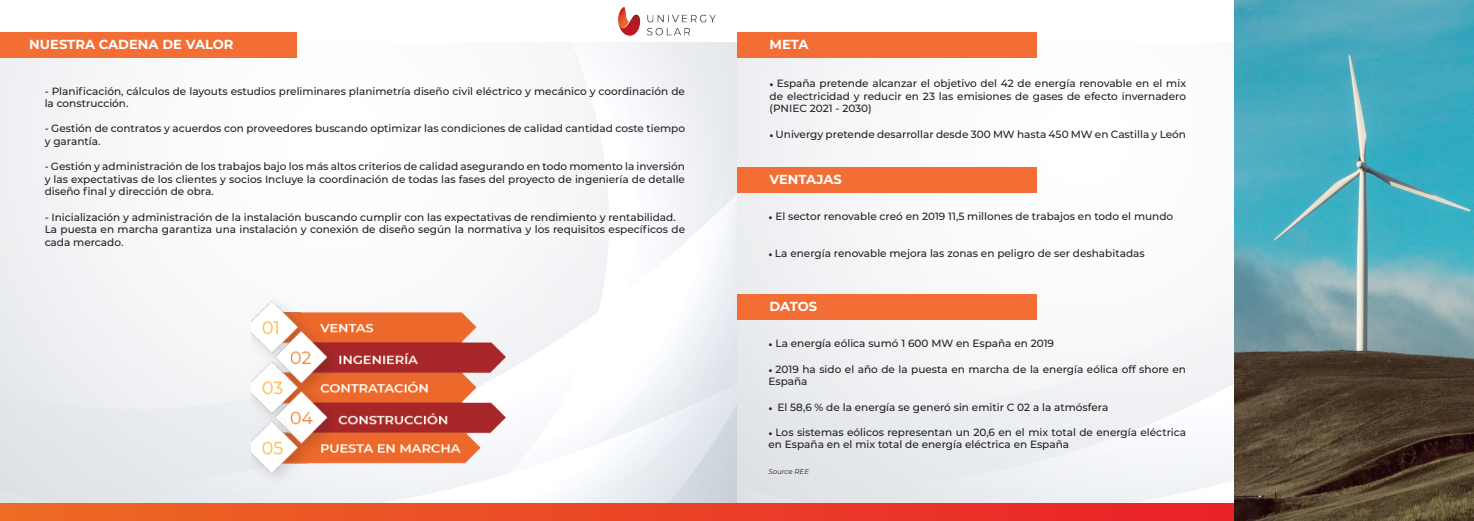
<style>
.page{position:relative;width:1474px;height:521px;background:#fff}
.page>*{position:absolute;margin:0;border:0;box-sizing:border-box;transform-origin:0 0}
.t1{font:700 13.12px "Montserrat";color:#fff}
.t2{font:500 10.5px/12.6px "Montserrat";color:#231f20}
.t3{font:italic 7px "Montserrat";color:#231f20}
.s1{font-family:"Minion Pro";font-weight:400}
</style>
<div class="page">
<img style="left:0;top:42px;width:1234px;height:462px">
<svg style="left:0;top:504px;width:1234px;height:17px;background:#ea4526"></svg>
<img style="left:618px;top:8px;width:97px;height:27px">
<div style="left:0;top:33px;width:296px;height:25px;background:#f26e35"></div>
<div style="left:737px;top:33px;width:299px;height:25px;background:#f26e35"></div>
<div style="left:737px;top:168px;width:299px;height:25px;background:#f26e35"></div>
<div style="left:737px;top:294px;width:299px;height:25px;background:#f26e35"></div>
<img style="left:252px;top:295px;width:253px;height:202px">
<img style="left:1234px;top:0;width:239px;height:521px">
<p class="t1" style="left:29px;top:35px;width:206px">NUESTRA CADENA DE VALOR</p>
<p class="t1" style="left:769px;top:35px;width:41px">META</p>
<p class="t2" style="left:45px;top:84px;width:642px">- Planificación, cálculos de layouts estudios preliminares planimetría diseño civil eléctrico y mecánico y coordinación de la construcción.</p>
<p class="t2" style="left:45px;top:122px;width:642px">- Gestión de contratos y acuerdos con proveedores buscando optimizar las condiciones de calidad cantidad coste tiempo y garantía.</p>
<p class="t2" style="left:45px;top:160px;width:642px;text-align:justify">- Gestión y administración de los trabajos bajo los más altos criterios de calidad asegurando en todo momento la inversión y las expectativas de los clientes y socios Incluye la coordinación de todas las fases del proyecto de ingeniería de detalle diseño final y dirección de obra.</p>
<p class="t2" style="left:45px;top:210px;width:632px">- Inicialización y administración de la instalación buscando cumplir con las expectativas de rendimiento y rentabilidad.</p>
<p class="t2" style="left:45px;top:223px;width:642px">La puesta en marcha garantiza una instalación y conexión de diseño según la normativa y los requisitos específicos de cada mercado.</p>
<p class="t2" style="left:769px;top:77px;width:418px;text-align:justify"><span class="s1">•</span> España pretende alcanzar el objetivo del 42 de energía renovable en el mix de electricidad y reducir en 23 las emisiones de gases de efecto invernadero (PNIEC 2021 - 2030)</p>
<p class="t2" style="left:769px;top:127px;width:418px"><span class="s1">•</span> Univergy pretende desarrollar desde 300 MW hasta 450 MW en Castilla y León</p>
<p class="t1" style="left:769px;top:170px;width:74px">VENTAJAS</p>
<p class="t2" style="left:768px;top:209px;width:406px"><span class="s1">•</span> El sector renovable creó en 2019 11,5 millones de trabajos en todo el mundo</p>
<p class="t2" style="left:768px;top:247px;width:378px"><span class="s1">•</span> La energía renovable mejora las zonas en peligro de ser deshabitadas</p>
<p class="t1" style="left:769px;top:297px;width:49px">DATOS</p>
<p class="t2" style="left:768px;top:337px;width:287px"><span class="s1">•</span> La energía eólica sumó 1 600 MW en España en 2019</p>
<p class="t2" style="left:768px;top:362px;width:419px"><span class="s1">•</span> 2019 ha sido el año de la puesta en marcha de la energía eólica off shore en<br>España</p>
<p class="t2" style="left:768px;top:400px;width:341px"><span class="s1">•</span> El 58,6 % de la energía se generó sin emitir C 02 a la atmósfera</p>
<p class="t2" style="left:768px;top:425px;width:419px"><span class="s1">•</span> Los sistemas eólicos representan un 20,6 en el mix total de energía eléctrica en España en el mix total de energía eléctrica en España</p>
<p class="t3" style="left:768px;top:466px;width:42px">Source REE</p>
</div>
